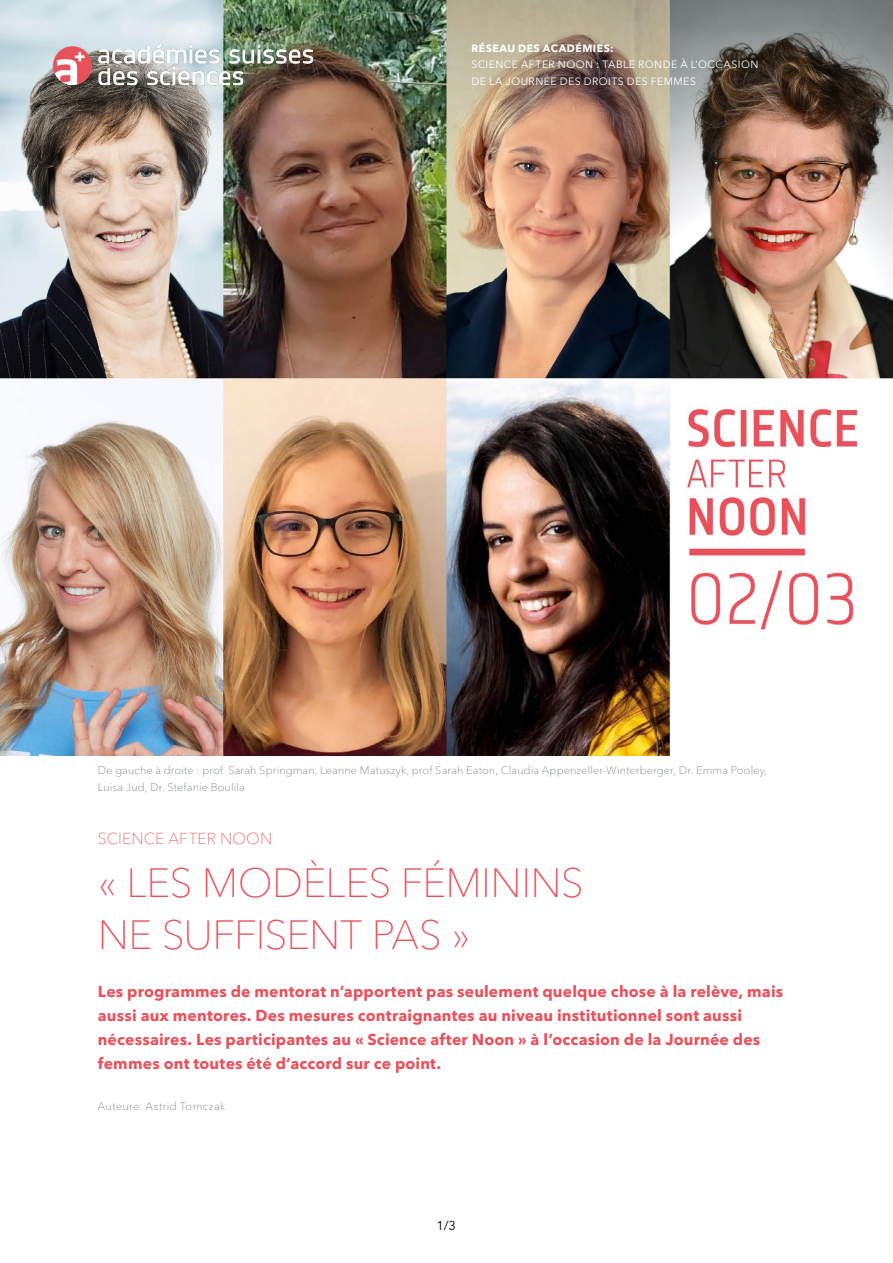
<style>
.page{position:relative;width:893px;height:1263px;background:#fff}
.page>*{position:absolute;margin:0;border:0;box-sizing:border-box;transform-origin:0 0}
.t1{font:100 40.5px/52.7px "Avenir Next LT Pro";letter-spacing:-.02em;color:#ea515a}
.t2{font:700 15.75px/24px "Avenir Next LT Pro";letter-spacing:.01em;color:#ea515a}
.t3{font:100 15.75px "Avenir Next LT Pro";letter-spacing:.01em;color:#ea515a}
.t4{font:12.75px "Avenir Next LT Pro";color:#000}
.t5{font:100 10.95px/17.5px "Avenir Next LT Pro";letter-spacing:.015em;color:#68707a}
.t6{font:100 10.95px "Avenir Next LT Pro";letter-spacing:.035em;color:#68707a}
.t7{font:10.5px/16.5px "Avenir Next LT Pro";letter-spacing:.045em;color:#fff}
.t8{font:700 10.5px "Avenir Next LT Pro";letter-spacing:.045em;color:#fff}
</style>
<div class="page">
<img style="left:0;top:0;width:893px;height:755px">
<img style="left:34px;top:26px;width:290px;height:76px">
<p class="t8" style="left:471px;top:42px;width:144px">RÉSEAU DES ACADÉMIES:</p>
<p class="t7" style="left:471px;top:56px;width:289px">SCIENCE AFTER NOON : TABLE RONDE À L‘OCCASION<br>DE LA JOURNÉE DES DROITS DES FEMMES</p>
<p class="t5" style="left:98px;top:761px;width:671px">De gauche à droite : prof. Sarah Springman, Leanne Matuszyk, prof Sarah Eaton, Claudia Appenzeller-Winterberger, Dr. Emma Pooley,<br>Luisa Jud, Dr. Stefanie Boulila</p>
<p class="t3" style="left:98px;top:829px;width:176px">SCIENCE AFTER NOON</p>
<h1 class="t1" style="left:98px;top:856px;width:487px">« LES MODÈLES FÉMININS<br>NE SUFFISENT PAS »</h1>
<p class="t2" style="left:98px;top:979px;width:687px">Les programmes de mentorat n’apportent pas seulement quelque chose à la relève, mais aussi aux mentores. Des mesures contraignantes au niveau institutionnel sont aussi nécessaires. Les participantes au « Science after Noon » à l’occasion de la Journée des femmes ont toutes été d’accord sur ce point.</p>
<p class="t6" style="left:98px;top:1100px;width:129px">Auteure: Astrid Tomczak</p>
<p class="t4" style="left:436px;top:1218px;width:21px">1/3</p>
</div>
